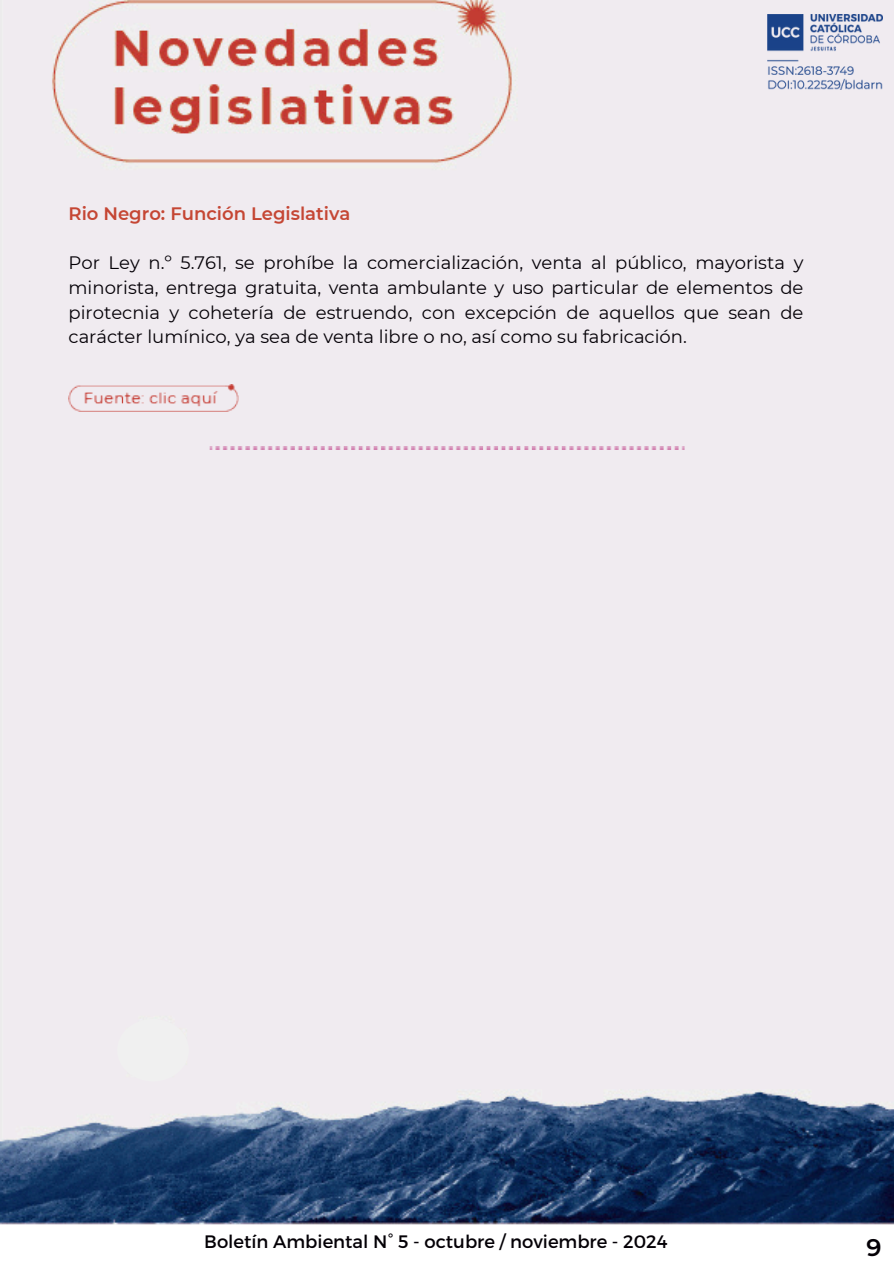
<style>
.page{position:relative;width:894px;height:1264px;background:#fff}
.page>*{position:absolute;margin:0;border:0;box-sizing:border-box;transform-origin:0 0}
.t1{font:600 24px "Montserrat";color:#040006}
.t2{font:18px/24.8px "Montserrat";color:#040006;text-align:justify}
.t3{font:600 18px "Montserrat";color:#c54634}
</style>
<div class="page">
<img style="left:0;top:0;width:893px;height:1225px">
<img style="left:767px;top:15px;width:115px;height:74px">
<img style="left:209px;top:447px;width:475px;height:2px">
<div style="left:117px;top:1018px;width:72px;height:63px;background:#f0f0f0;border-radius:50%"></div>
<img style="left:68px;top:384px;width:170px;height:27px">
<h1 class="t3" style="left:68px;top:202px;width:283px">Rio Negro: Función Legislativa</h1>
<p class="t2" style="left:68px;top:250px;width:736px">Por Ley n.º 5.761, se prohíbe la comercialización, venta al público, mayorista y minorista, entrega gratuita, venta ambulante y uso particular de elementos de pirotecnia y cohetería de estruendo, con excepción de aquellos que sean de carácter lumínico, ya sea de venta libre o no, así como su fabricación.</p>
<p class="t2" style="left:204px;top:1228px;width:465px">Boletín Ambiental N° 5 - octubre / noviembre - 2024</p>
<p class="t1" style="left:866px;top:1232px;width:17px">9</p>
</div>
